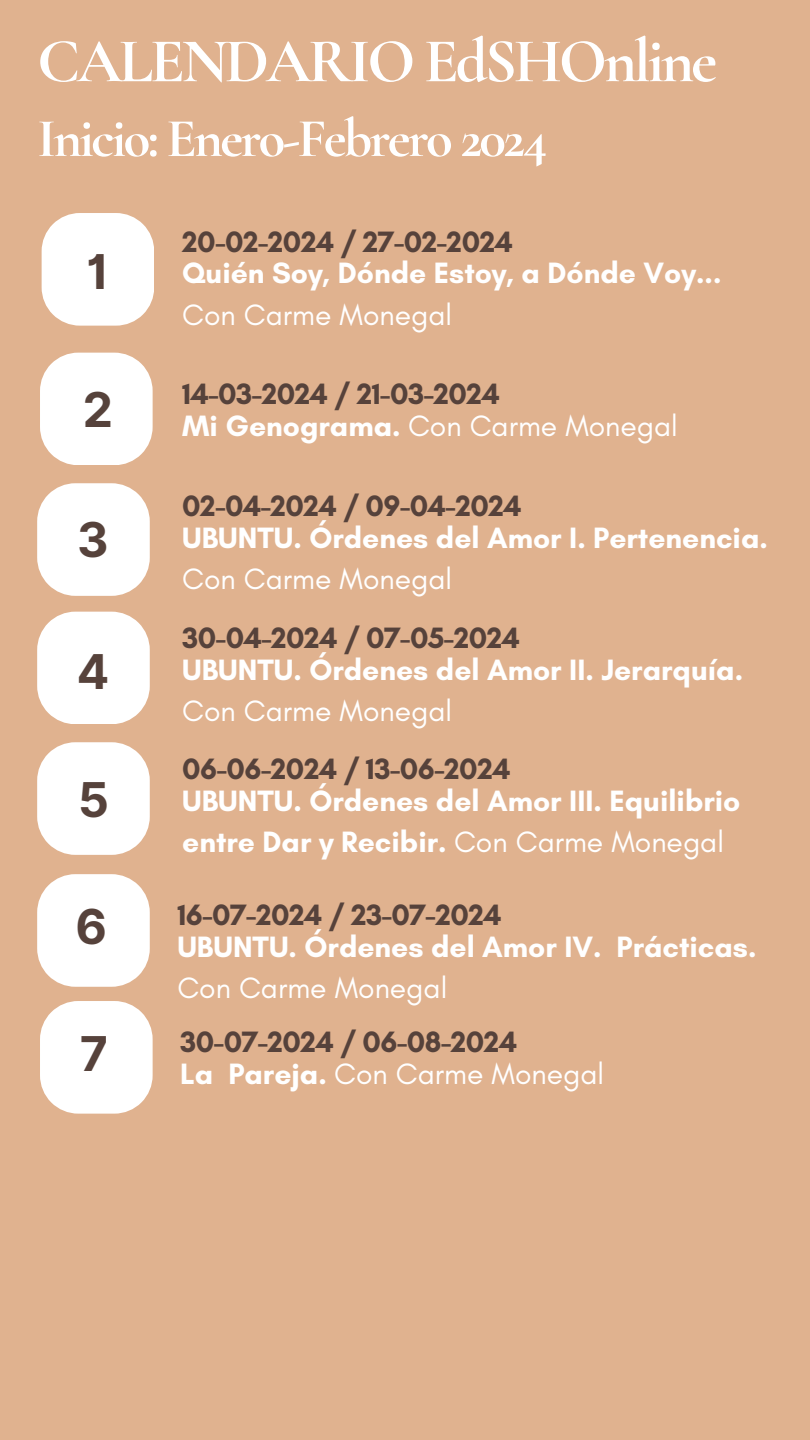
<style>
.page{position:relative;width:810px;height:1440px;background:#e0b28f}
.page>*{position:absolute;margin:0;border:0;box-sizing:border-box;transform-origin:0 0}
.t1{font:700 63px "Cormorant Garamond";letter-spacing:-.05em;color:#fff}
.t2{font:700 55px "Cormorant Garamond";letter-spacing:-.05em;color:#fff}
.t3{font:700 48px "Inter";color:#56423b}
.t4{font:700 30px/41.2px "Glacial Indifference";color:#fff}
.t5{font:700 30px "Glacial Indifference";letter-spacing:-.015em;color:#56423b}
.t6{font:30px "Glacial Indifference";color:#fff}
.s1{font-weight:400}
.s2{font-weight:700}
</style>
<div class="page">
<svg style="left:37px;top:874px;width:113px;height:113px;background:#fbf6f3"></svg>
<svg style="left:42px;top:213px;width:112px;height:113px;background:#fbf7f3"></svg>
<svg style="left:40px;top:353px;width:113px;height:112px;background:#fbf7f3"></svg>
<svg style="left:37px;top:483px;width:113px;height:113px;background:#fbf6f3"></svg>
<svg style="left:37px;top:612px;width:113px;height:112px;background:#fbf7f3"></svg>
<svg style="left:37px;top:742px;width:113px;height:113px;background:#fbf6f3"></svg>
<svg style="left:40px;top:1001px;width:113px;height:113px;background:#fbf6f3"></svg>
<h1 class="t1" style="left:37px;top:23px;width:682px">CALENDARIO EdSHOnline</h1>
<h3 class="t2" style="left:37px;top:105px;width:512px">Inicio: Enero-Febrero 2024</h3>
<p class="t3" style="left:87px;top:243px;width:24px">1</p>
<p class="t3" style="left:83px;top:381px;width:32px">2</p>
<h3 class="t3" style="left:77px;top:511px;width:33px">3</h3>
<p class="t3" style="left:77px;top:642px;width:34px">4</p>
<p class="t3" style="left:78px;top:771px;width:32px">5</p>
<p class="t3" style="left:75px;top:898px;width:33px">6</p>
<p class="t3" style="left:80px;top:1025px;width:30px">7</p>
<p class="t5" style="left:182px;top:223px;width:332px">20-02-2024 / 27-02-2024</p>
<p class="t4" style="left:182px;top:252px;width:541px">Quién Soy, Dónde Estoy, a Dónde Voy...<br><span class="s1">Con Carme Monegal</span></p>
<h3 class="t5" style="left:182px;top:376px;width:319px">14-03-2024 / 21-03-2024</h3>
<p class="t6" style="left:182px;top:408px;width:497px"><span class="s2">Mi Genograma.</span> Con Carme Monegal</p>
<h3 class="t5" style="left:182px;top:488px;width:341px">02-04-2024 / 09-04-2024</h3>
<p class="t4" style="left:182px;top:517px;width:587px">UBUNTU. Órdenes del Amor I. Pertenencia.<br><span class="s1">Con Carme Monegal</span></p>
<h3 class="t5" style="left:182px;top:619px;width:339px">30-04-2024 / 07-05-2024</h3>
<p class="t4" style="left:182px;top:648px;width:562px">UBUNTU. Órdenes del Amor II. Jerarquía.<br><span class="s1">Con Carme Monegal</span></p>
<h3 class="t5" style="left:182px;top:751px;width:330px">06-06-2024 / 13-06-2024</h3>
<p class="t4" style="left:182px;top:780px;width:560px">UBUNTU. Órdenes del Amor III. Equilibrio entre Dar y Recibir. <span class="s1">Con Carme Monegal</span></p>
<p class="t5" style="left:177px;top:897px;width:326px">16-07-2024 / 23-07-2024</p>
<h2 class="t4" style="left:177px;top:926px;width:581px">UBUNTU. Órdenes del Amor IV. Prácticas.<br><span class="s1">Con Carme Monegal</span></h2>
<h3 class="t5" style="left:180px;top:1023px;width:338px">30-07-2024 / 06-08-2024</h3>
<p class="t6" style="left:180px;top:1055px;width:425px"><span class="s2">La Pareja.</span> Con Carme Monegal</p>
</div>
